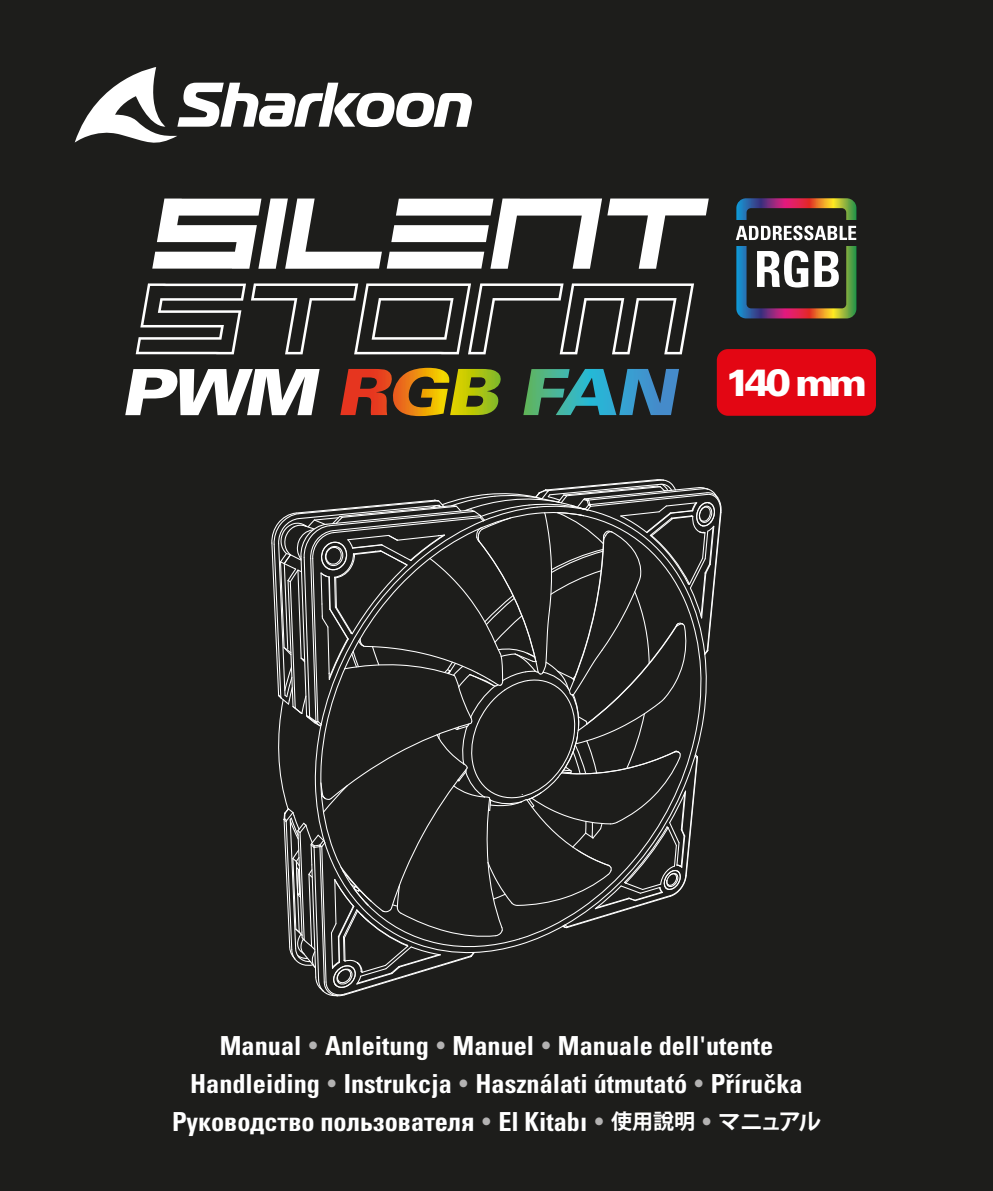
<style>
.page{position:relative;width:993px;height:1191px;background:#fff}
.page>*{position:absolute;margin:0;border:0;box-sizing:border-box;transform-origin:0 0}
.t1{font:italic 900 63.7px "Univers LTCYR 75";color:#fff;scale:1.17 1}
.t2{font:900 37.8px "Univers LTCYR 75";color:#fff}
.t3{font:26.25px/37.8px "Univers LTCYR 67 Bold Cond";color:#fff;text-align:center}
.s1{color:#b3b2b2}
.s2{font-family:"Koz Go Pr 6 N";font-weight:700;font-size:21px}
.s3{font-family:"Koz Go Pr 6 N";font-weight:700;font-size:22.75px}
</style>
<div class="page">
<div style="left:0;top:0;width:992px;height:1191px;background:#1d1d1b"></div>
<svg style="left:75px;top:67px;width:396px;height:76px"></svg>
<svg style="left:735px;top:198px;width:121px;height:120px"></svg>
<svg style="left:152px;top:198px;width:556px;height:71px"></svg>
<svg style="left:136px;top:283px;width:557px;height:71px"></svg>
<svg style="left:340px;top:368px;width:339px;height:48px"></svg>
<div style="left:716px;top:349px;width:159px;height:67px;background:#e30613;border-radius:11px"></div>
<svg style="left:271px;top:479px;width:451px;height:517px"></svg>
<h1 class="t1" style="left:120px;top:348px;width:182px">PWM</h1>
<h2 class="t2" style="left:725px;top:356px;width:143px">140 mm</h2>
<p class="t3" style="left:172px;top:1026px;width:650px">Manual <span class="s1">•</span> Anleitung <span class="s1">•</span> Manuel <span class="s1">•</span> Manuale dell'utente<br>Handleiding <span class="s1">•</span> Instrukcja <span class="s1">•</span> Használati útmutató <span class="s1">•</span> Příručka<br>Руководство пользователя <span class="s1">•</span> El Kitabı <span class="s1">•</span> <span class="s2">使用說明</span> <span class="s1">•</span> <span class="s3">マニュアル</span></p>
</div>
